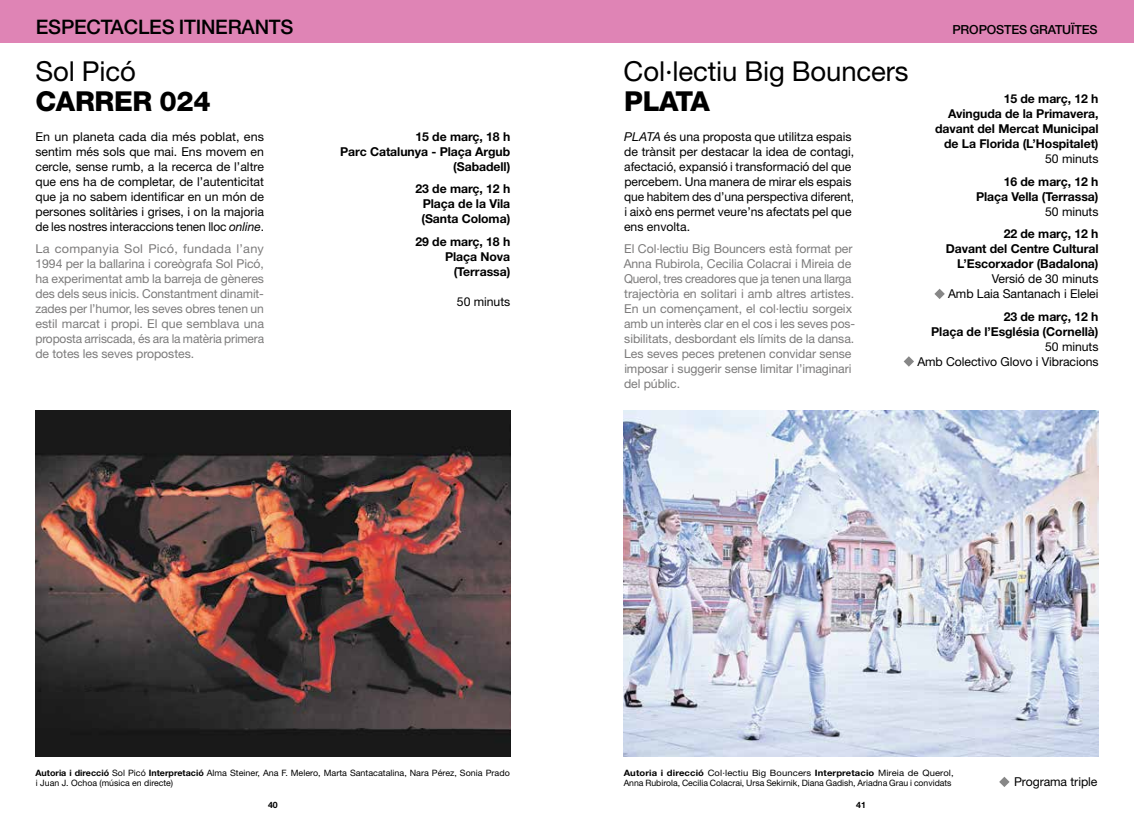
<style>
.page{position:relative;width:1134px;height:830px;background:#fff}
.page>*{position:absolute;margin:0;border:0;box-sizing:border-box;transform-origin:0 0}
.t1{font:27.5px "Helvetica Neue LT Std";letter-spacing:-.005em;color:#000}
.t2{font:800 27.5px "Helvetica Neue LT Std";letter-spacing:-.01em;color:#000}
.t3{font:500 20px "Helvetica Neue LT Std";letter-spacing:-.01em;color:#000}
.t4{font:500 12.5px "Helvetica Neue LT Std";letter-spacing:-.01em;color:#000}
.t5{font:12.25px/15px "Helvetica Neue LT Std";letter-spacing:-.005em;color:#000;text-align:right}
.t6{font:12.25px/15px "Helvetica Neue LT Std";letter-spacing:-.005em;color:#7c7b7b}
.t7{font:700 12.25px/15px "Helvetica Neue LT Std";letter-spacing:-.005em;color:#000;text-align:right}
.t8{font:12.25px/15px "Helvetica Neue LT Std";letter-spacing:-.005em;color:#7c7b7b;text-align:justify;scale:1.04 1}
.t9{font:8.75px/10px "Helvetica Neue LT Std";color:#000;scale:1.08 1}
.t10{font:8.75px/10px "Helvetica Neue LT Std";color:#000}
.t11{font:700 8.75px "Helvetica Neue LT Std";color:#000}
.s1{font-style:italic}
.s2{font-weight:700}
</style>
<div class="page">
<div style="left:0;top:0;width:567px;height:43px;background:#df84b5"></div>
<div style="left:567px;top:0;width:567px;height:43px;background:#df84b5"></div>
<img style="left:624px;top:410px;width:474px;height:345px">
<img style="left:35px;top:410px;width:475px;height:345px">
<svg style="left:934px;top:288px;width:11px;height:11px"></svg>
<svg style="left:904px;top:356px;width:10px;height:10px"></svg>
<svg style="left:999px;top:776px;width:10px;height:10px"></svg>
<h2 class="t3" style="left:36px;top:15px;width:259px">ESPECTACLES ITINERANTS</h2>
<h1 class="t1" style="left:35px;top:54px;width:102px">Sol Picó</h1>
<h1 class="t2" style="left:35px;top:84px;width:177px">CARRER 024</h1>
<p class="t5" style="left:35px;top:128px;width:230px;text-align:justify">En un planeta cada dia més poblat, ens sentim més sols que mai. Ens movem en cercle, sense rumb, a la recerca de l’altre que ens ha de completar, de l’autenticitat que ja no sabem identificar en un món de persones solitàries i grises, i on la majoria de les nostres interaccions tenen lloc <span class="s1">online</span>.</p>
<p class="t8" style="left:35px;top:241px;width:221px">La companyia Sol Picó, fundada l’any 1994 per la ballarina i coreògrafa Sol Picó, ha experimentat amb la barreja de gèneres des dels seus inicis. Constantment dinamit&shy;zades per l’humor, les seves obres tenen un estil marcat i propi. El que semblava una proposta arriscada, és ara la matèria primera de totes les seves propostes.</p>
<p class="t7" style="left:340px;top:128px;width:172px">15 de març, 18 h<br>Parc Catalunya - Plaça Argub (Sabadell)</p>
<p class="t7" style="left:415px;top:181px;width:96px;text-align:center">23 de març, 12 h<br>Plaça de la Vila (Santa Coloma)</p>
<p class="t7" style="left:415px;top:233px;width:96px">29 de març, 18 h<br>Plaça Nova (Terrassa)</p>
<p class="t5" style="left:457px;top:293px;width:55px">50 minuts</p>
<p class="t4" style="left:952px;top:22px;width:147px">PROPOSTES GRATUÏTES</p>
<h1 class="t1" style="left:624px;top:54px;width:286px">Col·lectiu Big Bouncers</h1>
<h1 class="t2" style="left:624px;top:84px;width:87px">PLATA</h1>
<p class="t5" style="left:624px;top:128px;width:232px;text-align:left"><span class="s1">PLATA</span> és una proposta que utilitza espais de trànsit per destacar la idea de contagi, afectació, expansió i transformació del que percebem. Una manera de mirar els espais que habitem des d’una perspectiva diferent, i això ens permet veure’ns afectats pel que ens envolta.</p>
<p class="t6" style="left:624px;top:241px;width:233px">El Col·lectiu Big Bouncers està format per Anna Rubirola, Cecilia Colacrai i Mireia de Querol, tres creadores que ja tenen una llarga trajectòria en solitari i amb altres artistes.<br>En un començament, el col·lectiu sorgeix amb un interès clar en el cos i les seves pos&shy;sibilitats, desbordant els límits de la dansa.<br>Les seves peces pretenen convidar sense imposar i suggerir sense limitar l’imaginari del públic.</p>
<p class="t7" style="left:935px;top:91px;width:165px">15 de març, 12 h<br>Avinguda de la Primavera, davant del Mercat Municipal de La Florida (L’Hospitalet)</p>
<p class="t5" style="left:1045px;top:151px;width:55px">50 minuts</p>
<p class="t7" style="left:976px;top:173px;width:124px">16 de març, 12 h<br>Plaça Vella (Terrassa)</p>
<p class="t5" style="left:1045px;top:203px;width:55px">50 minuts</p>
<p class="t7" style="left:946px;top:226px;width:154px">22 de març, 12 h<br>Davant del Centre Cultural<br>L’Escorxador (Badalona)</p>
<p class="t5" style="left:948px;top:271px;width:152px">Versió de 30 minuts<br>Amb Laia Santanach i Elelei</p>
<p class="t7" style="left:931px;top:308px;width:169px">23 de març, 12 h<br>Plaça de l’Església (Cornellà)</p>
<p class="t5" style="left:917px;top:338px;width:183px">50 minuts<br>Amb Colectivo Glovo i Vibracions</p>
<p class="t10" style="left:35px;top:767px;width:476px"><span class="s2">Autoria i direcció</span> Sol Picó <span class="s2">Interpretació</span> Alma Steiner, Ana F. Melero, Marta Santacatalina, Nara Pérez, Sonia Prado i Juan J. Ochoa (música en directe)</p>
<p class="t9" style="left:624px;top:767px;width:307px"><span class="s2">Autoria i direcció</span> Col·lectiu Big Bouncers <span class="s2">Interpretacio</span> Mireia de Querol,<br>Anna Rubirola, Cecilia Colacrai, Ursa Sekirnik, Diana Gadish, Ariadna Grau i convidats</p>
<p class="t5" style="left:1014px;top:773px;width:85px">Programa triple</p>
<p class="t11" style="left:268px;top:799px;width:11px">40</p>
<p class="t11" style="left:856px;top:799px;width:11px">41</p>
</div>
